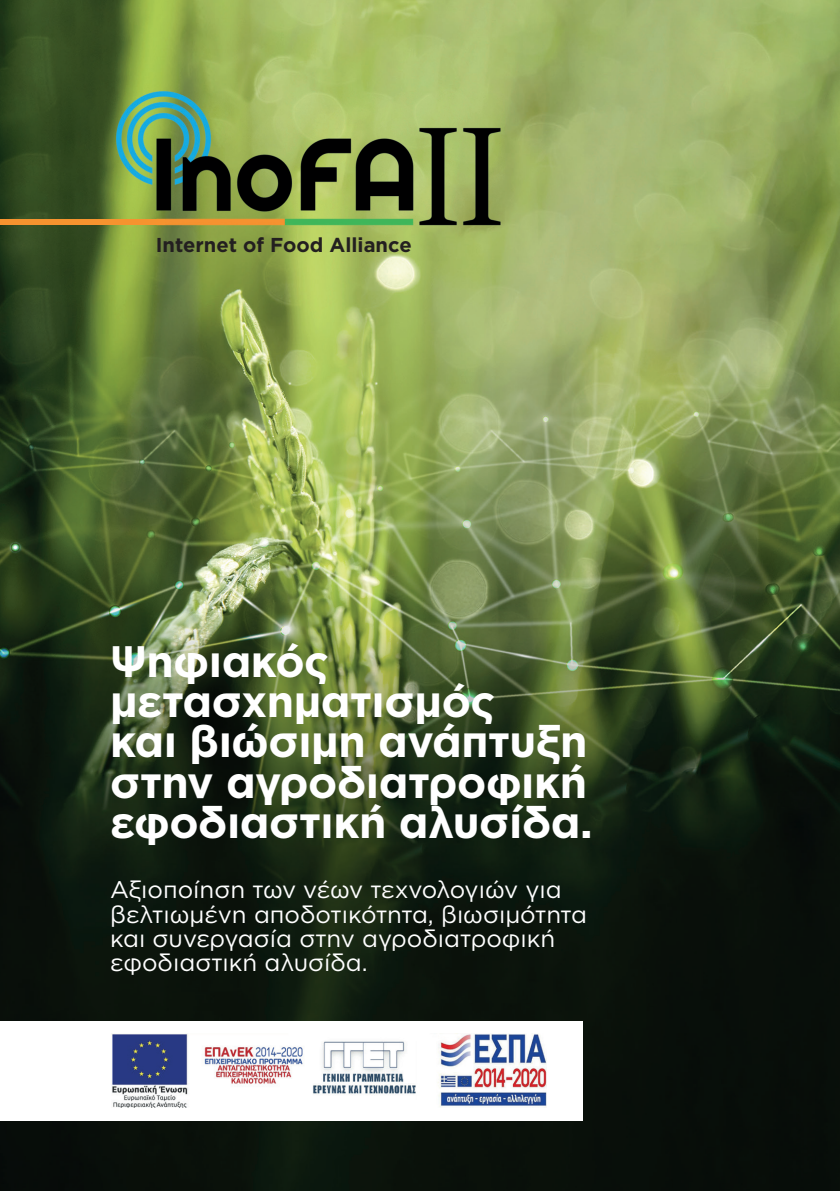
<style>
.page{position:relative;width:840px;height:1191px;background:#fff}
.page>*{position:absolute;margin:0;border:0;box-sizing:border-box;transform-origin:0 0}
.t1{font:700 44px/40.2px "Gotham Greek";letter-spacing:-.01em;color:#fff}
.t2{font:24px/24.2px "Gotham Greek";color:#fff}
.t3{font:700 20.2px "Gotham Greek";color:#231f20}
</style>
<div class="page">
<img style="left:0;top:0;width:839px;height:1191px">
<img style="left:112px;top:91px;width:392px;height:136px">
<div style="left:0;top:219px;width:164px;height:6px;background:#f6932f"></div>
<div style="left:0;top:1021px;width:582px;height:99px;background:#fff"></div>
<img style="left:112px;top:1033px;width:434px;height:74px">
<p class="t3" style="left:156px;top:233px;width:257px">Internet of Food Alliance</p>
<h1 class="t1" style="left:110px;top:640px;width:484px">Ψηφιακός μετασχηματισμός<br>και βιώσιμη ανάπτυξη στην αγροδιατροφική εφοδιαστική αλυσίδα.</h1>
<p class="t2" style="left:110px;top:877px;width:478px">Αξιοποίηση των νέων τεχνολογιών για βελτιωμένη αποδοτικότητα, βιωσιμότητα και συνεργασία στην αγροδιατροφική εφοδιαστική αλυσίδα.</p>
</div>
